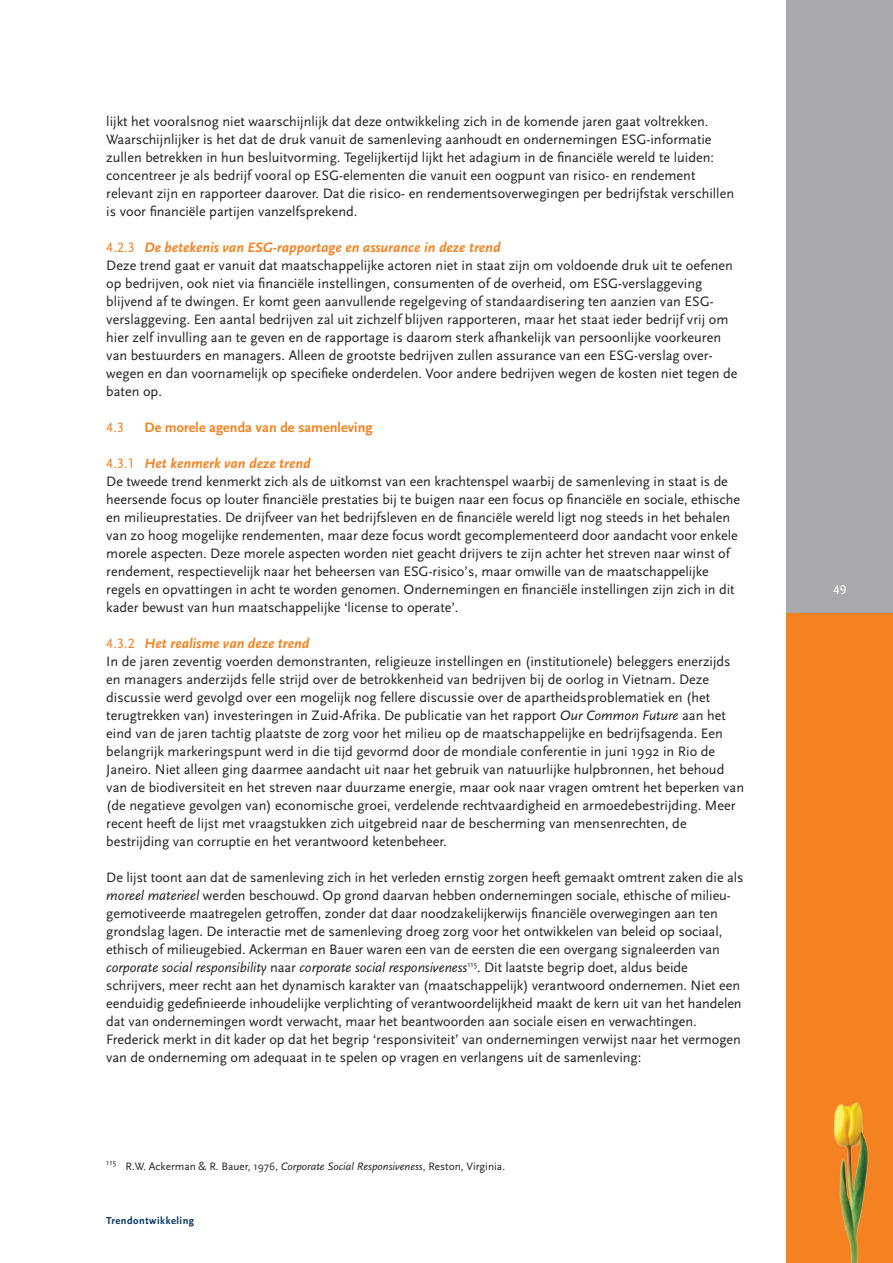
<style>
.page{position:relative;width:893px;height:1263px;background:#fff}
.page>*{position:absolute;margin:0;border:0;box-sizing:border-box;transform-origin:0 0}
.t1{font:14.25px/18px "Scala Sans";color:#231f20}
.t2{font:700 14.25px "Scala Sans";color:#f58220}
.t3{font:14.25px "Scala Sans Caps";color:#f58220}
.t4{font:13.5px "Scala Sans Caps";color:#fff}
.t5{font:11.25px "Scala Sans";color:#231f20}
.t6{font:700 10.5px "Scala Sans";letter-spacing:.05em;color:#003163}
.s1{font-family:"Scala Sans Caps";color:#f58220}
.s2{font-weight:700;font-style:italic;color:#f58220}
.s3{font-style:italic}
</style>
<div class="page">
<div style="left:787px;top:612px;width:106px;height:651px;background:#f58220"></div>
<img style="left:833px;top:1102px;width:36px;height:161px">
<div style="left:787px;top:0;width:106px;height:612px;background:#a8a9ad"></div>
<p class="t1" style="left:106px;top:113px;width:629px">lijkt het vooralsnog niet waarschijnlijk dat deze ontwikkeling zich in de komende jaren gaat voltrekken.<br>Waarschijnlijker is het dat de druk vanuit de samenleving aanhoudt en ondernemingen ESG-informatie zullen betrekken in hun besluitvorming. Tegelijkertijd lijkt het adagium in de financiële wereld te luiden: concentreer je als bedrijf vooral op ESG-elementen die vanuit een oogpunt van risico- en rendement relevant zijn en rapporteer daarover. Dat die risico- en rendementsoverwegingen per bedrijfstak verschillen is voor financiële partijen vanzelfsprekend.</p>
<p class="t1" style="left:106px;top:239px;width:633px"><span class="s1">4.2.3</span> <span class="s2">De betekenis van ESG-rapportage en assurance in deze trend<br></span>Deze trend gaat er vanuit dat maatschappelijke actoren niet in staat zijn om voldoende druk uit te oefenen op bedrijven, ook niet via financiële instellingen, consumenten of de overheid, om ESG-verslaggeving blijvend af te dwingen. Er komt geen aanvullende regelgeving of standaardisering ten aanzien van ESG&shy;verslaggeving. Een aantal bedrijven zal uit zichzelf blijven rapporteren, maar het staat ieder bedrijf vrij om hier zelf invulling aan te geven en de rapportage is daarom sterk afhankelijk van persoonlijke voorkeuren van bestuurders en managers. Alleen de grootste bedrijven zullen assurance van een ESG-verslag over&shy;wegen en dan voornamelijk op specifieke onderdelen. Voor andere bedrijven wegen de kosten niet tegen de baten op.</p>
<p class="t3" style="left:106px;top:420px;width:19px">4.3</p>
<p class="t2" style="left:145px;top:420px;width:230px">De morele agenda van de samenleving</p>
<p class="t1" style="left:106px;top:455px;width:635px"><span class="s1">4.3.1</span> <span class="s2">Het kenmerk van deze trend<br></span>De tweede trend kenmerkt zich als de uitkomst van een krachtenspel waarbij de samenleving in staat is de heersende focus op louter financiële prestaties bij te buigen naar een focus op financiële en sociale, ethische en milieuprestaties. De drijfveer van het bedrijfsleven en de financiële wereld ligt nog steeds in het behalen van zo hoog mogelijke rendementen, maar deze focus wordt gecomplementeerd door aandacht voor enkele morele aspecten. Deze morele aspecten worden niet geacht drijvers te zijn achter het streven naar winst of rendement, respectievelijk naar het beheersen van ESG-risico’s, maar omwille van de maatschappelijke regels en opvattingen in acht te worden genomen. Ondernemingen en financiële instellingen zijn zich in dit kader bewust van hun maatschappelijke ‘license to operate’.</p>
<p class="t1" style="left:106px;top:635px;width:639px"><span class="s1">4.3.2</span> <span class="s2">Het realisme van deze trend<br></span>In de jaren zeventig voerden demonstranten, religieuze instellingen en (institutionele) beleggers enerzijds en managers anderzijds felle strijd over de betrokkenheid van bedrijven bij de oorlog in Vietnam. Deze discussie werd gevolgd over een mogelijk nog fellere discussie over de apartheidsproblematiek en (het terugtrekken van) investeringen in Zuid-Afrika. De publicatie van het rapport <span class="s3">Our Common Future</span> aan het eind van de jaren tachtig plaatste de zorg voor het milieu op de maatschappelijke en bedrijfsagenda. Een belangrijk markeringspunt werd in die tijd gevormd door de mondiale conferentie in juni 1992 in Rio de Janeiro. Niet alleen ging daarmee aandacht uit naar het gebruik van natuurlijke hulpbronnen, het behoud van de biodiversiteit en het streven naar duurzame energie, maar ook naar vragen omtrent het beperken van (de negatieve gevolgen van) economische groei, verdelende rechtvaardigheid en armoedebestrijding. Meer recent heeft de lijst met vraagstukken zich uitgebreid naar de bescherming van mensenrechten, de bestrijding van corruptie en het verantwoord ketenbeheer.</p>
<p class="t1" style="left:106px;top:869px;width:639px">De lijst toont aan dat de samenleving zich in het verleden ernstig zorgen heeft gemaakt omtrent zaken die als <span class="s3">moreel materieel</span> werden beschouwd. Op grond daarvan hebben ondernemingen sociale, ethische of milieu&shy;gemotiveerde maatregelen getroffen, zonder dat daar noodzakelijkerwijs financiële overwegingen aan ten grondslag lagen. De interactie met de samenleving droeg zorg voor het ontwikkelen van beleid op sociaal, ethisch of milieugebied. Ackerman en Bauer waren een van de eersten die een overgang signaleerden van <span class="s3">corporate social responsibility</span> naar <span class="s3">corporate social responsiveness</span><sup>115</sup>. Dit laatste begrip doet, aldus beide schrijvers, meer recht aan het dynamisch karakter van (maatschappelijk) verantwoord ondernemen. Niet een eenduidig gedefinieerde inhoudelijke verplichting of verantwoordelijkheid maakt de kern uit van het handelen dat van ondernemingen wordt verwacht, maar het beantwoorden aan sociale eisen en verwachtingen.<br>Frederick merkt in dit kader op dat het begrip ‘responsiviteit’ van ondernemingen verwijst naar het vermogen van de onderneming om adequaat in te spelen op vragen en verlangens uit de samenleving:</p>
<p class="t5" style="left:106px;top:1160px;width:400px"><sup>115</sup> R.W. Ackerman &amp; R. Bauer, 1976, <span class="s3">Corporate Social Responsiveness</span>, Reston, Virginia.</p>
<p class="t6" style="left:106px;top:1215px;width:89px">Trendontwikkeling</p>
<p class="t4" style="left:833px;top:582px;width:15px">49</p>
</div>
